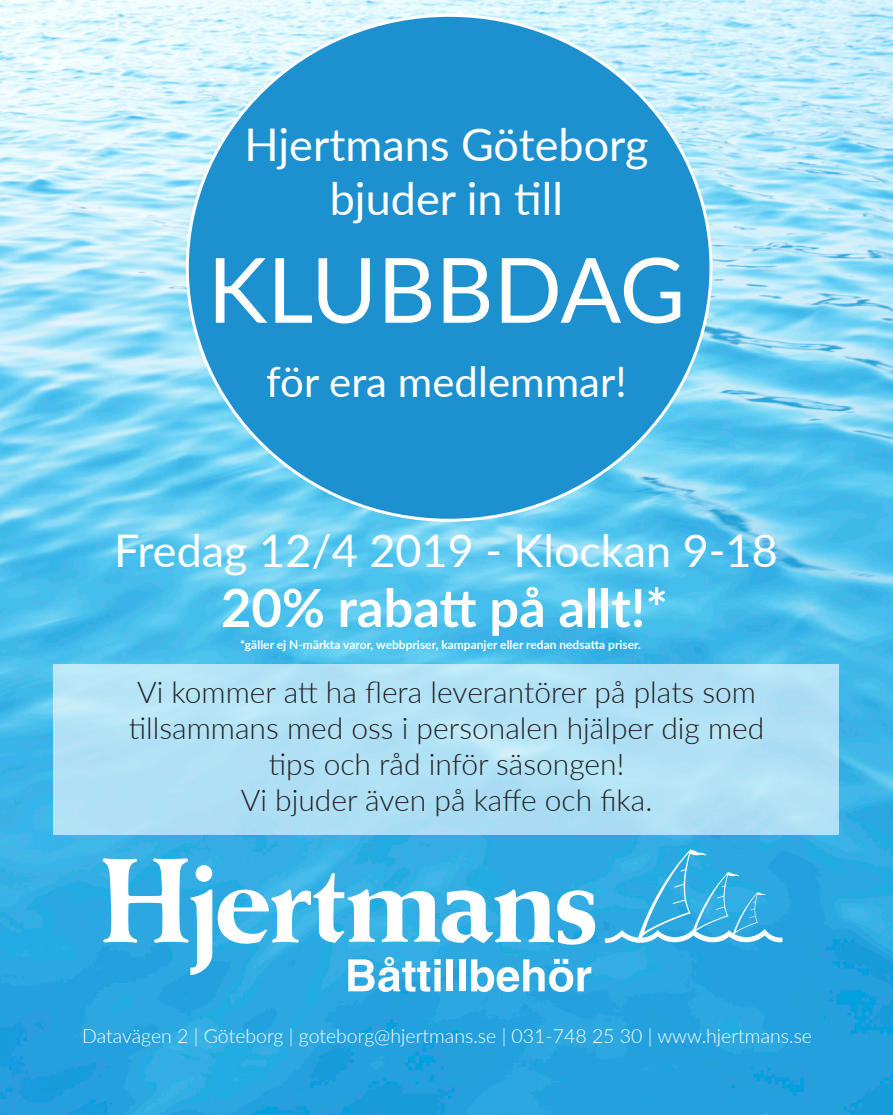
<style>
.page{position:relative;width:893px;height:1115px;background:#fff}
.page>*{position:absolute;margin:0;border:0;box-sizing:border-box;transform-origin:0 0}
.t1{font:90px "Lato";color:#fff}
.t2{font:700 52.5px "Lato";color:#fff}
.t3{font:45px "Lato";color:#fff}
.t4{font:42px "Lato";color:#fff}
.t5{font:300 30px "Lato";color:#231f20}
.t6{font:300 19.5px "Lato";color:#fff}
.t7{font:700 12px "Lato";color:#fff}
</style>
<div class="page">
<img style="left:0;top:0;width:893px;height:1114px">
<svg style="left:605px;top:849px;width:177px;height:95px;background:#42b2e3"></svg>
<svg style="left:103px;top:857px;width:492px;height:134px"></svg>
<div style="left:187px;top:15px;width:524px;height:505px;background:#1d90d0;border-radius:50%"></div>
<div style="left:53px;top:663px;width:786px;height:170px;background:#b1e1f5"></div>
<p class="t3" style="left:244px;top:112px;width:406px">Hjertmans Göteborg</p>
<p class="t3" style="left:330px;top:166px;width:235px">bjuder in till</p>
<p class="t1" style="left:208px;top:225px;width:479px">KLUBBDAG</p>
<p class="t4" style="left:266px;top:351px;width:362px">för era medlemmar!</p>
<p class="t3" style="left:114px;top:518px;width:665px">Fredag 12/4 2019 - Klockan 9-18</p>
<p class="t2" style="left:221px;top:569px;width:448px">20% rabatt på allt!*</p>
<p class="t7" style="left:240px;top:636px;width:402px">*gäller ej N-märkta varor, webbpriser, kampanjer eller redan nedsatta priser.</p>
<p class="t5" style="left:137px;top:671px;width:620px">Vi kommer att ha flera leverantörer på plats som</p>
<p class="t5" style="left:129px;top:707px;width:637px">tillsammans med oss i personalen hjälper dig med</p>
<p class="t5" style="left:269px;top:743px;width:357px">tips och råd inför säsongen!</p>
<p class="t5" style="left:241px;top:779px;width:413px">Vi bjuder även på kaffe och fika.</p>
<p class="t6" style="left:82px;top:1022px;width:731px">Datavägen 2 | Göteborg | goteborg@hjertmans.se | 031-748 25 30 | www.hjertmans.se</p>
</div>
